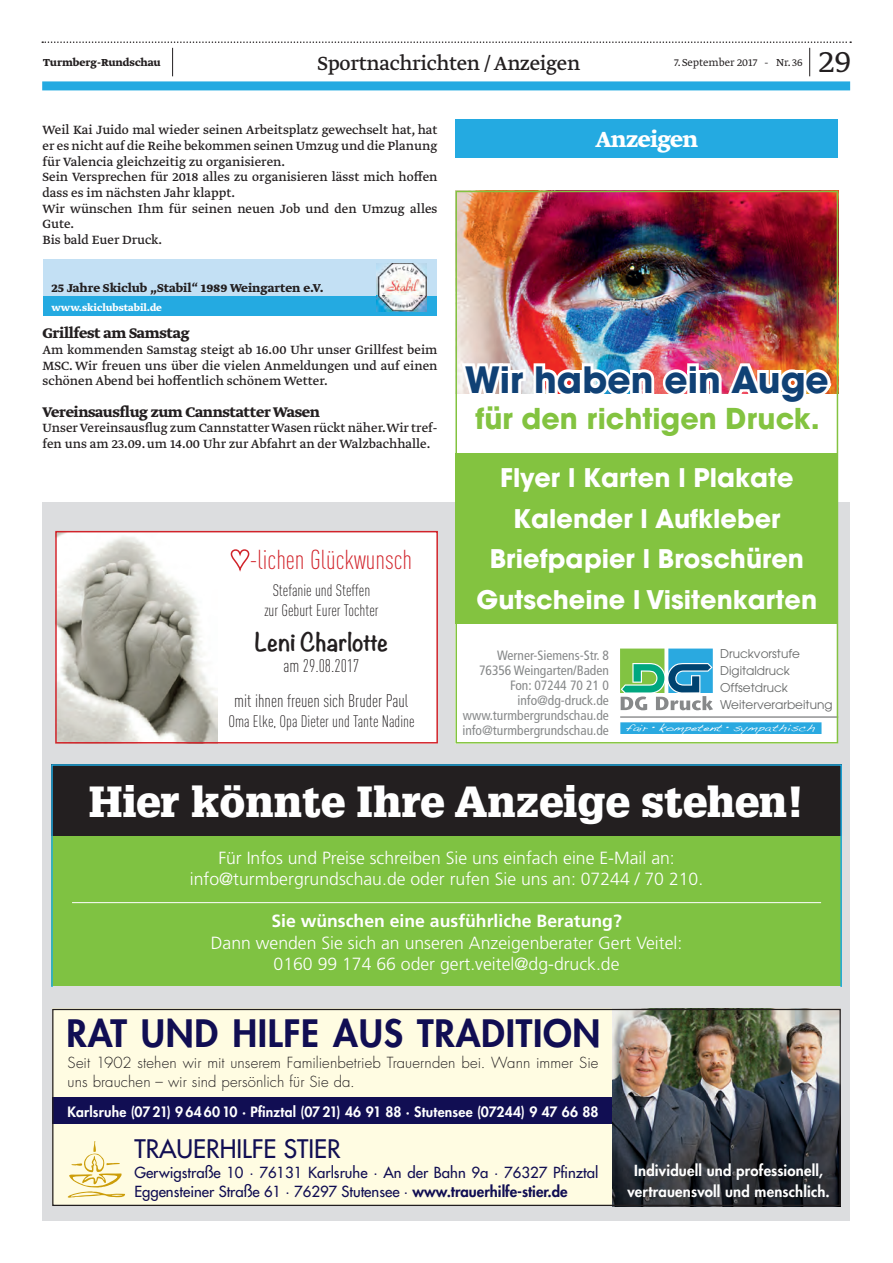
<style>
.page{position:relative;width:893px;height:1263px;background:#fff}
.page>*{position:absolute;margin:0;border:0;box-sizing:border-box;transform-origin:0 0}
.t1{font:900 42.6px "Glypha LT";color:#fff}
.t2{font:800 36.75px "Futura Std";letter-spacing:.02em;color:#110e53}
.t3{font:700 36px "Avant Garde";color:#104175}
.t4{font:300 36px "Greta Text Std";color:#231f20}
.t5{font:700 28.5px "Avant Garde";color:#83c340}
.t6{font:300 27px "DIN Cond";color:#d1232a}
.t7{font:700 25.5px/40.5px "Avant Garde";color:#fff;text-align:center}
.t8{font:700 25.5px "Greta Text Std";letter-spacing:-.02em;color:#fff}
.t9{font:500 24.9px "Futura Std";color:#110e53}
.t10{font:22.5px "Greta Text Std";letter-spacing:-.015em;color:#231f20}
.t11{font:700 22.5px "Noteworthy";color:#231f20}
.t12{font:300 18px/34.5px "DIN Cond";color:#231f20;text-align:center}
.t13{font:300 17.55px/21.1px "Frutiger";color:#fff;text-align:center}
.t14{font:700 17.55px "Frutiger CE";color:#fff}
.t15{font:300 16.5px/19.8px "DIN Cond";color:#231f20;text-align:center}
.t16{font:700 16.5px "Greta Text Std";letter-spacing:-.02em;color:#231f20}
.t17{font:500 14.85px/18.5px "Futura Std";color:#110e53}
.t18{font:300 14.85px/19.2px "Futura Std";letter-spacing:.005em;color:#231f20}
.t19{font:800 14.85px/20.9px "Futura Std";letter-spacing:.015em;color:#fff;text-align:center}
.t20{font:14.1px/15.8px "Greta Text Std";color:#231f20}
.t21{font:800 13.95px "Futura Std";letter-spacing:.015em;color:#fff}
.t22{font:condensed 13.5px/15px "Frutiger";color:#87898a;text-align:right}
.t23{font:700 13.5px "Greta Text Std";color:#231f20}
.t24{font:12.15px/17.2px "Avant Garde";color:#666868}
.t25{font:300 12px "Greta Text Std";color:#231f20}
.t26{font:700 12px "Greta Text Std";color:#231f20}
.t27{font:700 11.25px "Greta Text Std";color:#fff}
.t28{font:9.75px "Handwriting Dakota";color:#fff;scale:1.3 1}
.s1{font-weight:800}
</style>
<div class="page">
<div style="left:42px;top:81px;width:808px;height:9px;background:#24aae1"></div>
<svg style="left:42px;top:41px;width:809px;height:35px"></svg>
<div style="left:43px;top:502px;width:807px;height:718px;background:#dcdddf"></div>
<div style="left:55px;top:531px;width:383px;height:212px;background:#fff"></div>
<img style="left:58px;top:534px;width:160px;height:206px">
<svg style="left:230px;top:549px;width:20px;height:23px"></svg>
<div style="left:55px;top:531px;width:383px;height:212px;border:2px solid #d1232a"></div>
<div style="left:52px;top:1009px;width:789px;height:197px;background:#fffce2"></div>
<div style="left:52px;top:1098px;width:579px;height:26px;background:#110e53"></div>
<img style="left:612px;top:1011px;width:227px;height:193px">
<svg style="left:68px;top:1141px;width:57px;height:57px"></svg>
<div style="left:52px;top:1009px;width:789px;height:197px;border:1px solid #231f20"></div>
<svg style="left:51px;top:764px;width:791px;height:222px;background:#618e39"></svg>
<div style="left:455px;top:191px;width:383px;height:552px;background:#fff"></div>
<svg style="left:620px;top:722px;width:201px;height:12px;background:#30abe0"></svg>
<div style="left:620px;top:648px;width:44px;height:45px;background:#82c342"></div>
<div style="left:668px;top:648px;width:45px;height:45px;background:#2aa9e0"></div>
<svg style="left:620px;top:661px;width:93px;height:49px"></svg>
<hr style="left:620px;top:716px;width:218px;height:2px;background:#87898a">
<img style="left:458px;top:194px;width:377px;height:132px">
<img style="left:458px;top:326px;width:377px;height:68px">
<div style="left:455px;top:453px;width:383px;height:170px;background:#83c340"></div>
<div style="left:455px;top:191px;width:383px;height:552px;border:2px solid #83c340"></div>
<div style="left:455px;top:119px;width:383px;height:38px;background:#24aae1"></div>
<div style="left:43px;top:259px;width:393px;height:57px;background:#c3e0f4"></div>
<div style="left:43px;top:296px;width:393px;height:20px;background:#24aae1"></div>
<img style="left:377px;top:263px;width:50px;height:48px">
<p class="t26" style="left:43px;top:56px;width:119px">Turmberg-Rundschau</p>
<p class="t25" style="left:674px;top:56px;width:130px">7. September 2017 - Nr. 36</p>
<h3 class="t4" style="left:819px;top:41px;width:33px">29</h3>
<h3 class="t10" style="left:318px;top:50px;width:264px">Sportnachrichten / Anzeigen</h3>
<p class="t20" style="left:43px;top:123px;width:396px">Weil Kai Juido mal wieder seinen Arbeitsplatz gewechselt hat, hat er es nicht auf die Reihe bekommen seinen Umzug und die Planung für Valencia gleichzeitig zu organisieren.<br>Sein Versprechen für 2018 alles zu organisieren lässt mich hoffen dass es im nächsten Jahr klappt.<br>Wir wünschen Ihm für seinen neuen Job und den Umzug alles Gute.<br>Bis bald Euer Druck.</p>
<p class="t23" style="left:51px;top:279px;width:274px">25 Jahre Skiclub „Stabil“ 1989 Weingarten e.V.</p>
<p class="t27" style="left:51px;top:301px;width:112px">www.skiclubstabil.de</p>
<p class="t16" style="left:43px;top:323px;width:148px">Grillfest am Samstag</p>
<p class="t20" style="left:43px;top:342px;width:396px;text-align:justify">Am kommenden Samstag steigt ab 16.00 Uhr unser Grillfest beim MSC. Wir freuen uns über die vielen Anmeldungen und auf einen schönen Abend bei hoffentlich schönem Wetter.</p>
<p class="t16" style="left:43px;top:402px;width:279px">Vereinsausflug zum Cannstatter Wasen</p>
<p class="t20" style="left:43px;top:421px;width:396px">Unser Vereinsausflug zum Cannstatter Wasen rückt näher.Wir tref&shy;fen uns am 23.09. um 14.00 Uhr zur Abfahrt an der Walzbachhalle.</p>
<h3 class="t6" style="left:249px;top:544px;width:164px">-lichen Glückwunsch</h3>
<p class="t15" style="left:264px;top:581px;width:116px">Stefanie und Steffen zur Geburt Eurer Tochter</p>
<h3 class="t11" style="left:255px;top:622px;width:135px">Leni Charlotte</h3>
<p class="t12" style="left:234px;top:649px;width:176px">am 29.08.2017<br>mit ihnen freuen sich Bruder Paul</p>
<p class="t15" style="left:228px;top:711px;width:188px">Oma Elke, Opa Dieter und Tante Nadine</p>
<h3 class="t8" style="left:595px;top:125px;width:104px">Anzeigen</h3>
<h3 class="t3" style="left:465px;top:356px;width:366px">Wir haben ein Auge</h3>
<h3 class="t5" style="left:475px;top:400px;width:346px">für den richtigen Druck.</h3>
<h3 class="t7" style="left:477px;top:458px;width:342px">Flyer l Karten l Plakate<br>Kalender l Aufkleber<br>Briefpapier l Broschüren<br>Gutscheine l Visitenkarten</h3>
<p class="t22" style="left:462px;top:648px;width:148px">Werner-Siemens-Str. 8<br>76356 Weingarten/Baden<br>Fon: 07244 70 21 0 info@dg-druck.de www.turmbergrundschau.de info@turmbergrundschau.de</p>
<p class="t24" style="left:720px;top:644px;width:114px">Druckvorstufe<br>Digitaldruck<br>Offsetdruck<br>Weiterverarbeitung</p>
<p class="t28" style="left:626px;top:721px;width:147px">fair • kompetent • sympa thisch</p>
<h1 class="t1" style="left:89px;top:776px;width:716px">Hier könnte Ihre Anzeige stehen!</h1>
<p class="t13" style="left:190px;top:848px;width:515px">Für Infos und Preise schreiben Sie uns einfach eine E-Mail an: info@turmbergrundschau.de oder rufen Sie uns an: 07244 / 70 210.</p>
<p class="t14" style="left:271px;top:911px;width:352px">Sie wünschen eine ausführliche Beratung?</p>
<p class="t13" style="left:211px;top:932px;width:473px">Dann wenden Sie sich an unseren Anzeigenberater Gert Veitel:<br>0160 99 174 66 oder gert.veitel@dg-druck.de</p>
<h2 class="t2" style="left:66px;top:1010px;width:536px">RAT UND HILFE AUS TRADITION</h2>
<p class="t18" style="left:68px;top:1053px;width:532px">Seit 1902 stehen wir mit unserem Familienbetrieb Trauernden bei. Wann immer Sie uns brauchen – wir sind persönlich für Sie da.</p>
<p class="t21" style="left:68px;top:1102px;width:533px">Karlsruhe (07 21) 9 64 60 10 · Pfinztal (07 21) 46 91 88 · Stutensee (07244) 9 47 66 88</p>
<h3 class="t9" style="left:134px;top:1133px;width:208px">TRAUERHILFE STIER</h3>
<p class="t17" style="left:134px;top:1164px;width:465px">Gerwigstraße 10 · 76131 Karlsruhe · An der Bahn 9a · 76327 Pfinztal<br>Eggensteiner Straße 61 · 76297 Stutensee · <span class="s1">www.trauerhilfe-stier.de</span></p>
<p class="t19" style="left:627px;top:1160px;width:204px">Individuell und professionell, vertrauensvoll und menschlich.</p>
</div>
